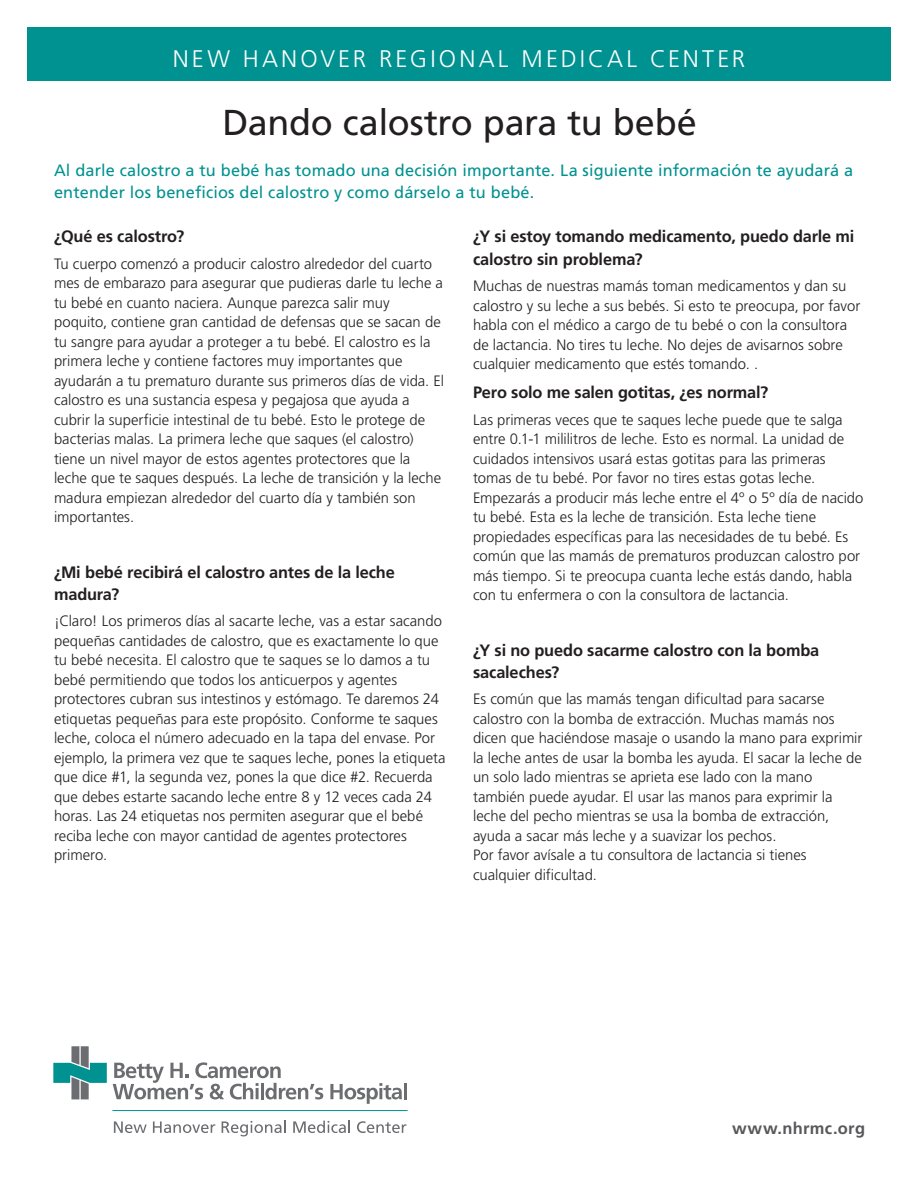
<style>
.page{position:relative;width:918px;height:1188px;background:#fff}
.page>*{position:absolute;margin:0;border:0;box-sizing:border-box;transform-origin:0 0}
.t1{font:36px "Frutiger";letter-spacing:-.01em;color:#231f20}
.t2{font:300 24px "Frutiger";letter-spacing:.13em;color:#fff}
.t3{font:700 16.5px/22.5px "Frutiger";letter-spacing:-.01em;color:#231f20}
.t4{font:16.5px/22.5px "Frutiger";letter-spacing:.01em;color:#009290}
.t5{font:700 16.5px "Frutiger";letter-spacing:.02em;color:#57585a}
.t6{font:300 15px/19.5px "Frutiger";color:#231f20}
</style>
<div class="page">
<div style="left:27px;top:27px;width:864px;height:54px;background:#009290"></div>
<svg style="left:53px;top:1046px;width:54px;height:53px"></svg>
<svg style="left:113px;top:1062px;width:210px;height:37px"></svg>
<svg style="left:330px;top:1083px;width:72px;height:21px"></svg>
<hr style="left:404px;top:1083px;width:3px;height:16px;background:#6c6d70">
<svg style="left:114px;top:1121px;width:33px;height:12px"></svg>
<svg style="left:153px;top:1121px;width:62px;height:12px"></svg>
<svg style="left:222px;top:1121px;width:64px;height:15px"></svg>
<svg style="left:293px;top:1121px;width:57px;height:12px"></svg>
<svg style="left:357px;top:1121px;width:49px;height:12px"></svg>
<hr style="left:112px;top:1110px;width:296px;height:1px;background:#009290">
<h2 class="t2" style="left:173px;top:45px;width:574px">New Hanover REgional Medical Center</h2>
<h1 class="t1" style="left:222px;top:101px;width:476px">Dando calostro para tu bebé</h1>
<p class="t4" style="left:54px;top:159px;width:801px">Al darle calostro a tu bebé has tomado una decisión importante. La siguiente información te ayudará a entender los beneficios del calostro y como dárselo a tu bebé.</p>
<p class="t3" style="left:54px;top:226px;width:132px">¿Qué es calostro?</p>
<p class="t6" style="left:54px;top:254px;width:391px">Tu cuerpo comenzó a producir calostro alrededor del cuarto mes de embarazo para asegurar que pudieras darle tu leche a tu bebé en cuanto naciera. Aunque parezca salir muy poquito, contiene gran cantidad de defensas que se sacan de tu sangre para ayudar a proteger a tu bebé. El calostro es la primera leche y contiene factores muy importantes que ayudarán a tu prematuro durante sus primeros días de vida. El calostro es una sustancia espesa y pegajosa que ayuda a cubrir la superficie intestinal de tu bebé. Esto le protege de bacterias malas. La primera leche que saques (el calostro) tiene un nivel mayor de estos agentes protectores que la leche que te saques después. La leche de transición y la leche madura empiezan alrededor del cuarto día y también son importantes.</p>
<p class="t3" style="left:54px;top:561px;width:342px">¿Mi bebé recibirá el calostro antes de la leche madura?</p>
<p class="t6" style="left:54px;top:612px;width:393px">¡Claro! Los primeros días al sacarte leche, vas a estar sacando pequeñas cantidades de calostro, que es exactamente lo que tu bebé necesita. El calostro que te saques se lo damos a tu bebé permitiendo que todos los anticuerpos y agentes protectores cubran sus intestinos y estómago. Te daremos 24 etiquetas pequeñas para este propósito. Conforme te saques leche, coloca el número adecuado en la tapa del envase. Por ejemplo, la primera vez que te saques leche, pones la etiqueta que dice #1, la segunda vez, pones la que dice #2. Recuerda que debes estarte sacando leche entre 8 y 12 veces cada 24 horas. Las 24 etiquetas nos permiten asegurar que el bebé reciba leche con mayor cantidad de agentes protectores primero.</p>
<p class="t3" style="left:473px;top:226px;width:383px">¿Y si estoy tomando medicamento, puedo darle mi calostro sin problema?</p>
<p class="t6" style="left:473px;top:276px;width:389px">Muchas de nuestras mamás toman medicamentos y dan su calostro y su leche a sus bebés. Si esto te preocupa, por favor habla con el médico a cargo de tu bebé o con la consultora de lactancia. No tires tu leche. No dejes de avisarnos sobre cualquier medicamento que estés tomando. .</p>
<p class="t3" style="left:473px;top:382px;width:297px">Pero solo me salen gotitas, ¿es normal?</p>
<p class="t6" style="left:473px;top:410px;width:392px">Las primeras veces que te saques leche puede que te salga entre 0.1-1 mililitros de leche. Esto es normal. La unidad de cuidados intensivos usará estas gotitas para las primeras tomas de tu bebé. Por favor no tires estas gotas leche.<br>Empezarás a producir más leche entre el 4º o 5º día de nacido tu bebé. Esta es la leche de transición. Esta leche tiene propiedades específicas para las necesidades de tu bebé. Es común que las mamás de prematuros produzcan calostro por más tiempo. Si te preocupa cuanta leche estás dando, habla con tu enfermera o con la consultora de lactancia.</p>
<p class="t3" style="left:473px;top:639px;width:348px">¿Y si no puedo sacarme calostro con la bomba sacaleches?</p>
<p class="t6" style="left:473px;top:690px;width:391px">Es común que las mamás tengan dificultad para sacarse calostro con la bomba de extracción. Muchas mamás nos dicen que haciéndose masaje o usando la mano para exprimir la leche antes de usar la bomba les ayuda. El sacar la leche de un solo lado mientras se aprieta ese lado con la mano también puede ayudar. El usar las manos para exprimir la leche del pecho mientras se usa la bomba de extracción, ayuda a sacar más leche y a suavizar los pechos.<br>Por favor avísale a tu consultora de lactancia si tienes cualquier dificultad.</p>
<p class="t5" style="left:732px;top:1119px;width:135px">www.nhrmc.org</p>
</div>
